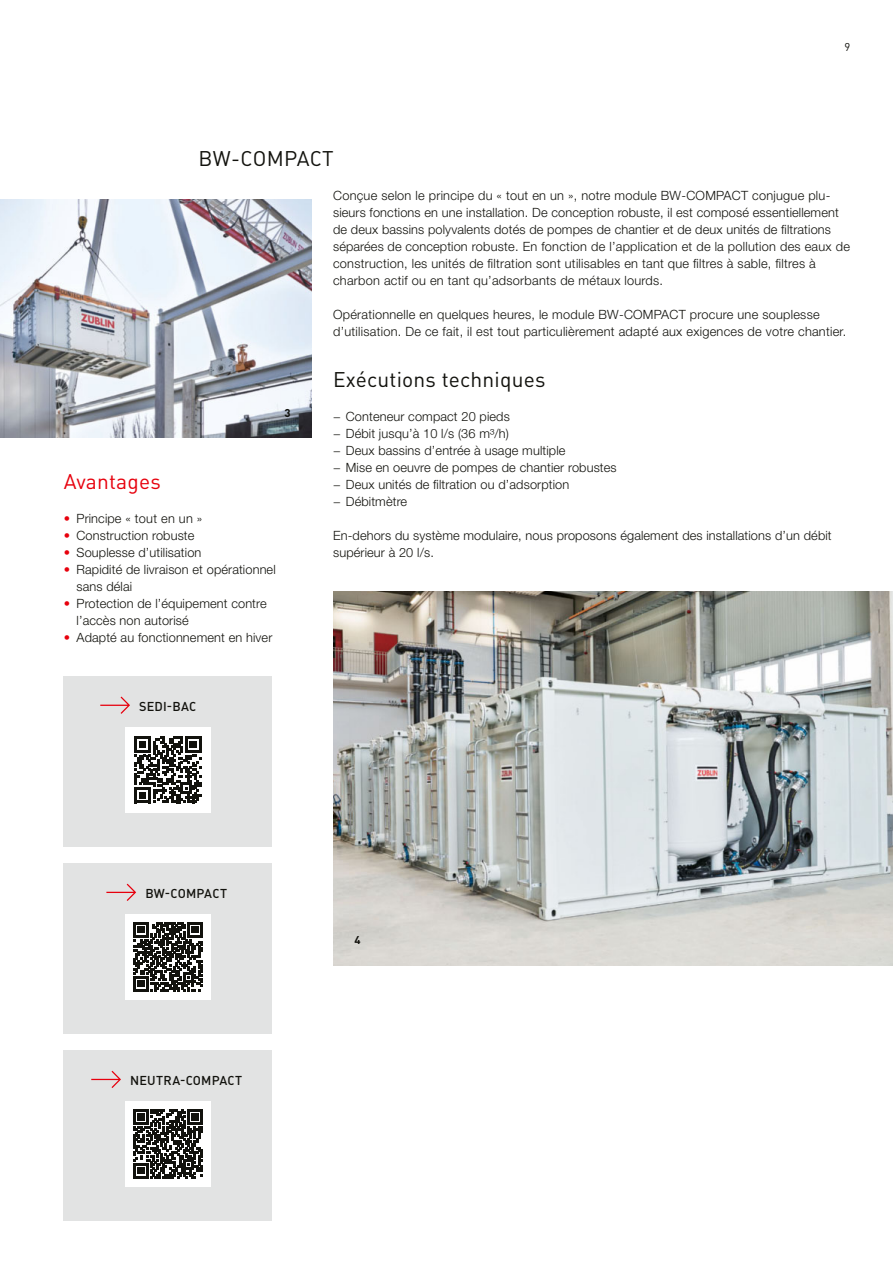
<style>
.page{position:relative;width:893px;height:1263px;background:#fff}
.page>*{position:absolute;margin:0;border:0;box-sizing:border-box;transform-origin:0 0}
.t1{font:21px "DIN Pro";letter-spacing:.01em;color:#12120d}
.t2{font:21px "DIN Pro";letter-spacing:.01em;color:#e7000d}
.t3{font:300 12.75px/17px "Helvetica Neue LT Pro";letter-spacing:.01em;color:#12120d}
.t4{font:500 12.75px "DIN Pro";letter-spacing:.015em;color:#12120d}
.t5{font:700 11.25px "DIN Pro";color:#12120d}
.t6{font:11.25px "DIN Pro";color:#12120d}
.s1{color:#e7000d}
</style>
<div class="page">
<img style="left:333px;top:591px;width:560px;height:374px">
<img style="left:0;top:200px;width:312px;height:238px">
<div style="left:64px;top:676px;width:208px;height:170px;background:#e2e3e3"></div>
<div style="left:64px;top:863px;width:208px;height:170px;background:#e2e3e3"></div>
<div style="left:64px;top:1050px;width:208px;height:170px;background:#e2e3e3"></div>
<div style="left:125px;top:727px;width:85px;height:85px;background:#fff"></div>
<svg style="left:135px;top:736px;width:66px;height:67px"></svg>
<div style="left:125px;top:914px;width:85px;height:85px;background:#fff"></div>
<svg style="left:134px;top:923px;width:68px;height:68px"></svg>
<div style="left:125px;top:1101px;width:85px;height:85px;background:#fff"></div>
<svg style="left:134px;top:1110px;width:68px;height:68px"></svg>
<svg style="left:100px;top:696px;width:30px;height:18px"></svg>
<svg style="left:106px;top:884px;width:30px;height:17px"></svg>
<svg style="left:91px;top:1071px;width:30px;height:17px"></svg>
<h1 class="t1" style="left:198px;top:144px;width:137px">BW-COMPACT</h1>
<p class="t6" style="left:845px;top:39px;width:7px">9</p>
<p class="t5" style="left:284px;top:405px;width:8px">3</p>
<h1 class="t2" style="left:64px;top:467px;width:98px">Avantages</h1>
<p class="t3" style="left:64px;top:510px;width:140px"><span class="s1">•</span> Principe « tout en un »</p>
<p class="t3" style="left:64px;top:527px;width:132px"><span class="s1">•</span> Construction robuste</p>
<p class="t3" style="left:64px;top:544px;width:139px"><span class="s1">•</span> Souplesse d’utilisation</p>
<p class="t3" style="left:77px;top:561px;width:201px;text-indent:-13px"><span class="s1">•</span> Rapidité de livraison et opérationnel sans délai</p>
<p class="t3" style="left:77px;top:595px;width:192px;text-indent:-13px"><span class="s1">•</span> Protection de l’équipement contre l’accès non autorisé</p>
<p class="t3" style="left:64px;top:629px;width:210px"><span class="s1">•</span> Adapté au fonctionnement en hiver</p>
<p class="t4" style="left:139px;top:697px;width:59px">SEDI-BAC</p>
<p class="t3" style="left:333px;top:187px;width:518px">Conçue selon le principe du « tout en un », notre module BW-COMPACT conjugue plu&shy;sieurs fonctions en une installation. De conception robuste, il est composé essentiellement de deux bassins polyvalents dotés de pompes de chantier et de deux unités de filtrations séparées de conception robuste. En fonction de l’application et de la pollution des eaux de construction, les unités de filtration sont utilisables en tant que filtres à sable, filtres à charbon actif ou en tant qu’adsorbants de métaux lourds.</p>
<p class="t3" style="left:333px;top:306px;width:515px">Opérationnelle en quelques heures, le module BW-COMPACT procure une souplesse d’utilisation. De ce fait, il est tout particulièrement adapté aux exigences de votre chantier.</p>
<h1 class="t1" style="left:333px;top:365px;width:214px">Exécutions techniques</h1>
<p class="t3" style="left:333px;top:408px;width:285px">− Conteneur compact 20 pieds<br>− Débit jusqu’à 10 l/s (36 m³/h)<br>− Deux bassins d’entrée à usage multiple<br>− Mise en oeuvre de pompes de chantier robustes − Deux unités de filtration ou d’adsorption<br>− Débitmètre</p>
<p class="t3" style="left:333px;top:527px;width:500px">En-dehors du système modulaire, nous proposons également des installations d’un débit supérieur à 20 l/s.</p>
<p class="t4" style="left:145px;top:884px;width:83px">BW-COMPACT</p>
<p class="t4" style="left:130px;top:1071px;width:114px">NEUTRA-COMPACT</p>
<p class="t5" style="left:354px;top:932px;width:8px">4</p>
</div>
